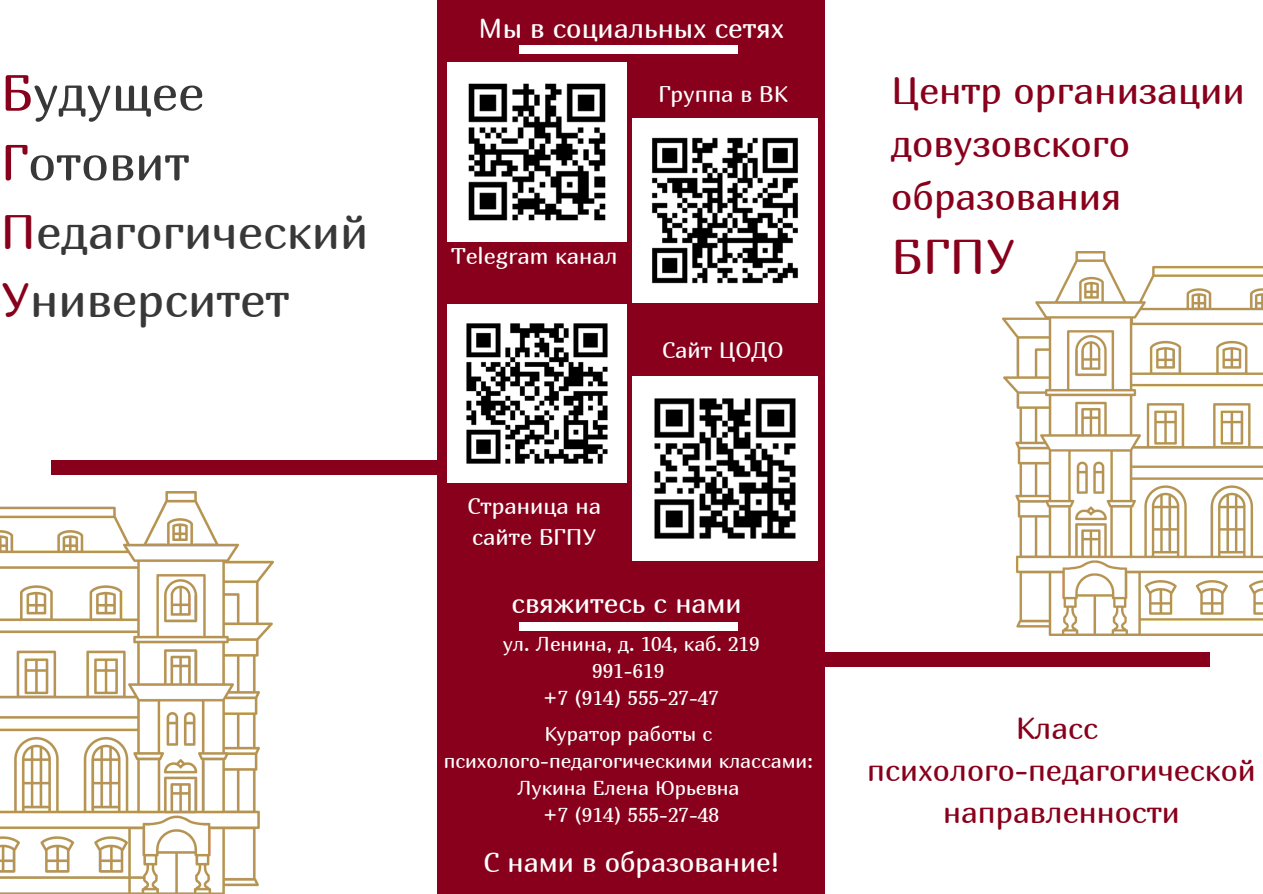
<style>
.page{position:relative;width:1263px;height:894px;background:#fff}
.page>*{position:absolute;margin:0;border:0;box-sizing:border-box;transform-origin:0 0}
.t1{font:50.1px "Marmelad";color:#383838}
.t2{font:48.75px "Marmelad";color:#88001b}
.t3{font:48.15px "Marmelad";color:#383838}
.t4{font:38.25px/52.8px "Marmelad";color:#88001b}
.t5{font:30.6px/42.2px "Marmelad";color:#88001b;text-align:center}
.t6{font:27.6px "Marmelad";color:#fff}
.t7{font:22.65px/31.5px "Marmelad";color:#fff}
.t8{font:20.1px "Marmelad";color:#fff}
.s1{color:#88001b}
</style>
<div class="page">
<div style="left:437px;top:0;width:387px;height:893px;background:#88001b"></div>
<div style="left:822px;top:651px;width:388px;height:15px;background:#88001b"></div>
<div style="left:520px;top:622px;width:218px;height:8px;background:#fff"></div>
<div style="left:51px;top:460px;width:388px;height:15px;background:#88001b"></div>
<img style="left:1003px;top:251px;width:260px;height:384px">
<img style="left:0;top:491px;width:273px;height:402px">
<div style="left:520px;top:45px;width:218px;height:8px;background:#fff"></div>
<img style="left:447px;top:304px;width:179px;height:179px">
<img style="left:633px;top:376px;width:184px;height:184px">
<img style="left:633px;top:118px;width:184px;height:185px">
<img style="left:447px;top:63px;width:179px;height:179px">
<p class="t1" style="left:1px;top:62px;width:205px"><span class="s1">Б</span>удущее</p>
<p class="t1" style="left:1px;top:132px;width:190px"><span class="s1">Г</span>отовит</p>
<p class="t3" style="left:1px;top:202px;width:369px"><span class="s1">П</span>едагогический</p>
<p class="t3" style="left:1px;top:270px;width:290px"><span class="s1">У</span>ниверситет</p>
<p class="t6" style="left:478px;top:11px;width:307px">Мы в социальных сетях</p>
<p class="t7" style="left:658px;top:78px;width:131px">Группа в ВК</p>
<p class="t7" style="left:451px;top:240px;width:168px">Telegram канал</p>
<p class="t7" style="left:662px;top:333px;width:123px">Сайт ЦОДО</p>
<p class="t7" style="left:467px;top:489px;width:135px">Страница на сайте БГПУ</p>
<p class="t6" style="left:512px;top:586px;width:232px">свяжитесь с нами</p>
<p class="t8" style="left:503px;top:631px;width:259px">ул. Ленина, д. 104, каб. 219</p>
<p class="t8" style="left:592px;top:658px;width:74px">991-619</p>
<p class="t8" style="left:543px;top:685px;width:177px">+7 (914) 555-27-47</p>
<p class="t8" style="left:544px;top:721px;width:169px">Куратор работы с</p>
<p class="t8" style="left:444px;top:748px;width:371px">психолого-педагогическими классами:</p>
<p class="t8" style="left:517px;top:775px;width:224px">Лукина Елена Юрьевна</p>
<p class="t8" style="left:543px;top:802px;width:177px">+7 (914) 555-27-48</p>
<p class="t6" style="left:483px;top:844px;width:297px">С нами в образование!</p>
<p class="t4" style="left:891px;top:63px;width:355px">Центр организации довузовского образования</p>
<p class="t2" style="left:891px;top:226px;width:126px">БГПУ</p>
<p class="t5" style="left:1016px;top:706px;width:84px">Класс</p>
<p class="t5" style="left:867px;top:748px;width:390px">психолого-педагогической направленности</p>
</div>
